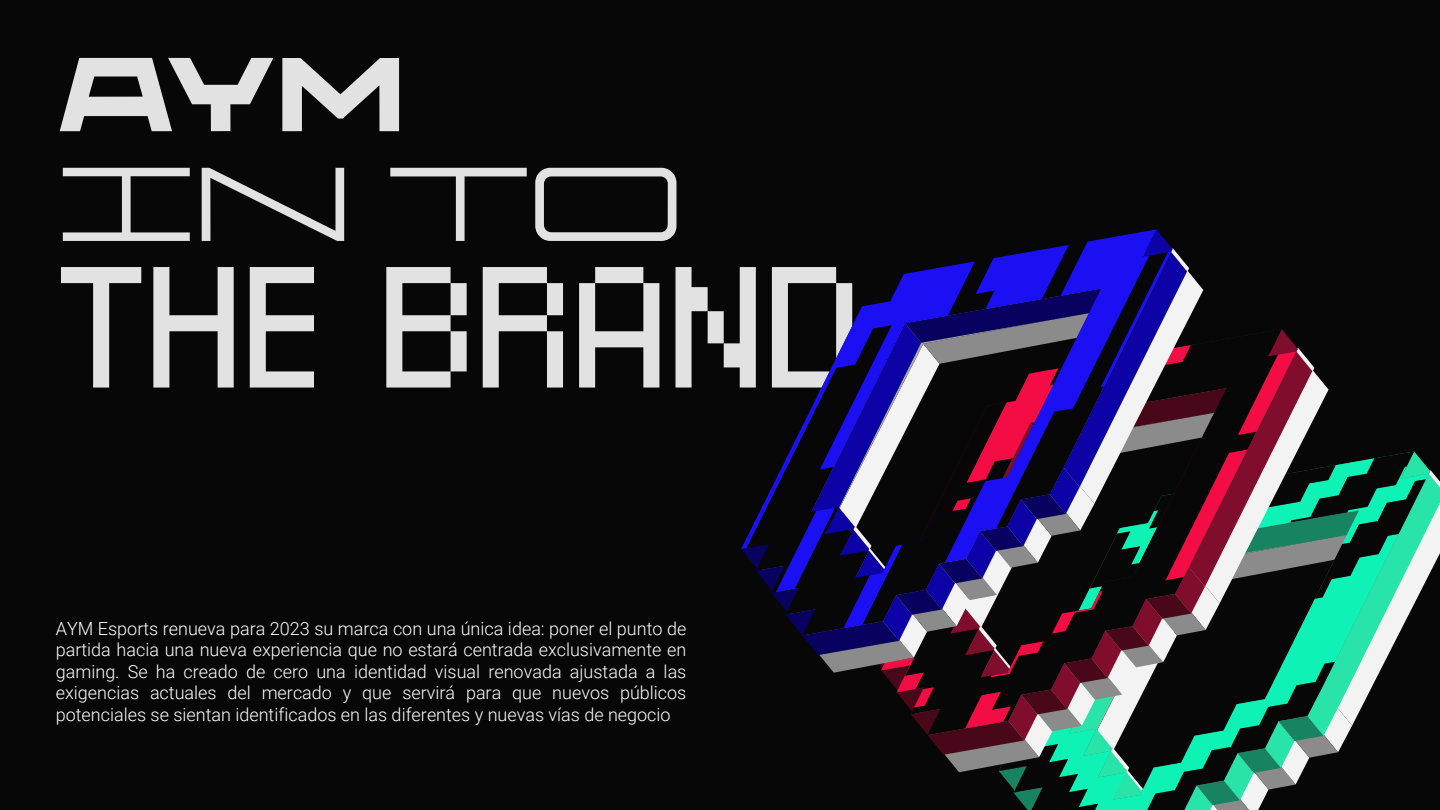
<style>
.page{position:relative;width:1440px;height:810px;background:#070707}
.page>*{position:absolute;margin:0;border:0;box-sizing:border-box;transform-origin:0 0}
.t1{font:160.65px "VP Pixel Simplified";color:#e2e2e2}
.t2{font:91.5px/109.8px "Protrakt";letter-spacing:-.01em;color:#e2e2e2}
.t3{font:300 18px/21.6px "Roboto";color:#fff;text-align:justify}
</style>
<div class="page">
<svg style="left:741px;top:230px;width:699px;height:580px"></svg>
<h2 class="t2" style="left:57px;top:33px;width:627px">AYM<br>IN TO</h2>
<h1 class="t1" style="left:57px;top:251px;width:805px">THE BRAND</h1>
<p class="t3" style="left:56px;top:617px;width:632px">AYM Esports renueva para 2023 su marca con una única idea: poner el punto de partida hacia una nueva experiencia que no estará centrada exclusivamente en gaming. Se ha creado de cero una identidad visual renovada ajustada a las exigencias actuales del mercado y que servirá para que nuevos públicos potenciales se sientan identificados en las diferentes y nuevas vías de negocio</p>
</div>
